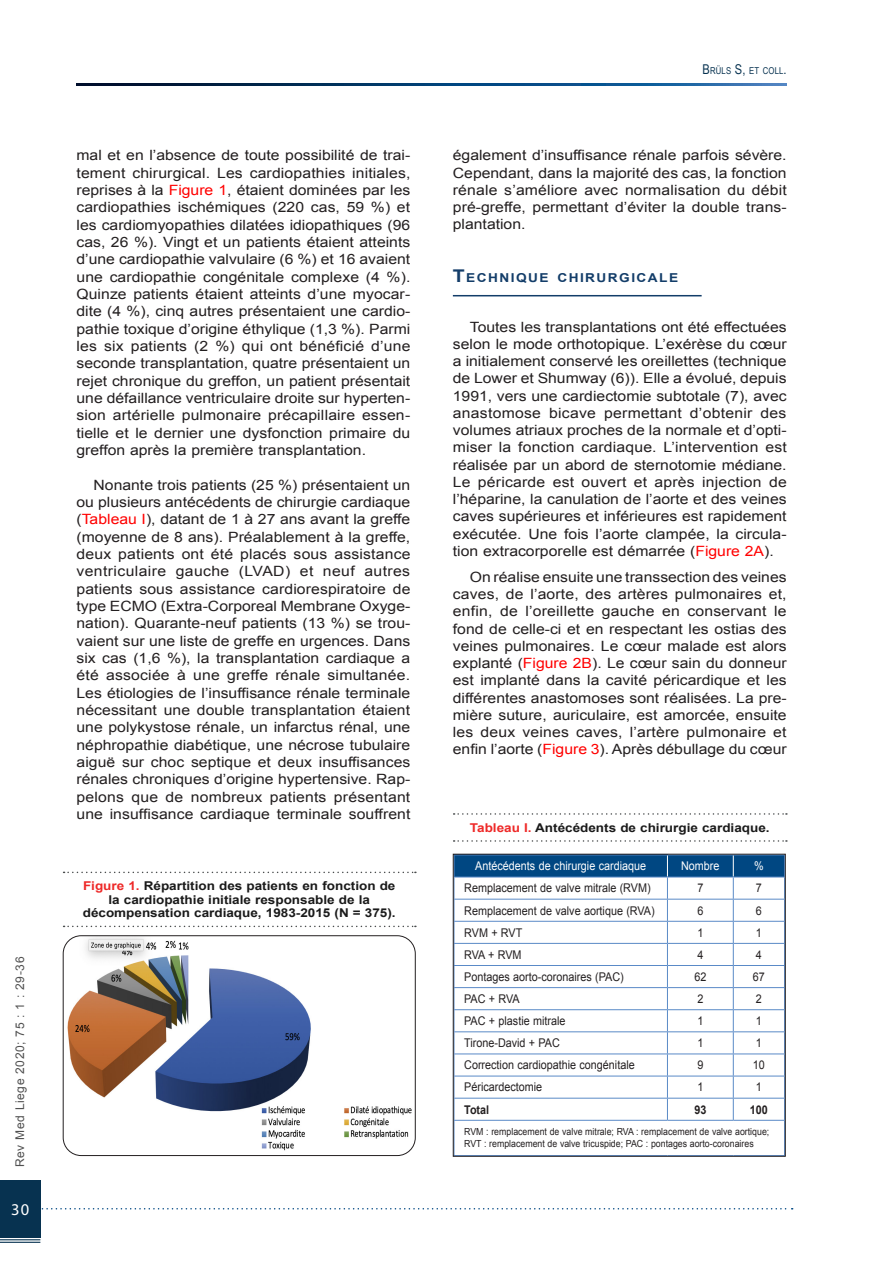
<style>
.page{position:relative;width:893px;height:1263px;background:#fff}
.page>*{position:absolute;margin:0;border:0;box-sizing:border-box;transform-origin:0 0}
.t1{font:16.5px "Myriad Pro";color:#fff}
.t2{font:14.1px/17.4px "Arial";color:#231f20;text-align:justify;scale:1.11 1}
.t3{font:700 12.3px "Arial";letter-spacing:.105em;color:#133d69;scale:1.11 1}
.t4{font:700 12.15px/13.5px "Arial";color:#1a1a1a;text-align:center;scale:1.11 1}
.t5{font:12px "Arial";color:#231f20;scale:.9 1}
.t6{font:12px "Arial";color:#fff;scale:.9 1}
.t7{font:12px "Arial";letter-spacing:.05em;color:#505050}
.t8{font:700 12px "Arial";color:#231f20;scale:.9 1}
.t9{font:9.75px/12px "Arial";color:#231f20;scale:.9 1}
.t10{font:9.45px "Arial Narrow";letter-spacing:.015em;color:#073250}
.s1{color:#f00}
.s2{color:#ee2928}
.s3{font-size:13.5px}
.s4{font-size:17.55px}
</style>
<div class="page">
<svg style="left:40px;top:1208px;width:753px;height:1px"></svg>
<div style="left:0;top:1180px;width:40px;height:57px;background:#073250"></div>
<hr style="left:0;top:1239px;width:40px;height:1px;background:#073250">
<hr style="left:0;top:1242px;width:40px;height:1px;background:#073250">
<svg style="left:77px;top:84px;width:710px;height:1px"></svg>
<hr style="left:453px;top:295px;width:249px;height:1px;background:#133d69">
<img style="left:63px;top:936px;width:351px;height:219px">
<div style="left:63px;top:935px;width:353px;height:221px;border:1px solid #231f20;border-radius:18px"></div>
<svg style="left:64px;top:872px;width:352px;height:1px"></svg>
<svg style="left:64px;top:926px;width:352px;height:1px"></svg>
<svg style="left:454px;top:813px;width:333px;height:2px"></svg>
<svg style="left:454px;top:840px;width:333px;height:2px"></svg>
<div style="left:454px;top:855px;width:213px;height:22px;background:#004782"></div>
<svg style="left:455px;top:898px;width:212px;height:222px"></svg>
<hr style="left:454px;top:921px;width:213px;height:1px;background:#5a8ac7">
<hr style="left:454px;top:943px;width:213px;height:1px;background:#5a8ac7">
<hr style="left:454px;top:965px;width:213px;height:1px;background:#5a8ac7">
<hr style="left:454px;top:987px;width:213px;height:1px;background:#5a8ac7">
<hr style="left:454px;top:1009px;width:213px;height:1px;background:#5a8ac7">
<hr style="left:454px;top:1031px;width:213px;height:1px;background:#5a8ac7">
<hr style="left:454px;top:1053px;width:213px;height:1px;background:#5a8ac7">
<hr style="left:454px;top:1076px;width:213px;height:1px;background:#5a8ac7">
<hr style="left:454px;top:1098px;width:213px;height:1px;background:#5a8ac7">
<hr style="left:454px;top:1120px;width:213px;height:1px;background:#5a8ac7">
<hr style="left:667px;top:1120px;width:66px;height:1px;background:#5a8ac7">
<hr style="left:733px;top:1120px;width:52px;height:1px;background:#5a8ac7">
<hr style="left:454px;top:877px;width:213px;height:1px;background:#5a8ac7">
<hr style="left:454px;top:899px;width:213px;height:1px;background:#5a8ac7">
<svg style="left:667px;top:856px;width:117px;height:264px"></svg>
<div style="left:453px;top:854px;width:333px;height:303px;border:1px solid #231f20"></div>
<p class="t7" style="left:12px;top:1167px;width:212px;rotate:-90deg">Rev Med Liege 2020; 75 : 1 : 29-36</p>
<p class="t1" style="left:11px;top:1199px;width:20px">30</p>
<p class="t2" style="left:77px;top:147px;width:302px">mal et en l’absence de toute possibilité de trai&shy;tement chirurgical. Les cardiopathies initiales, reprises à la <span class="s1">Figure 1</span>, étaient dominées par les cardiopathies ischémiques (220 cas, 59 %) et les cardiomyopathies dilatées idiopathiques (96 cas, 26 %). Vingt et un patients étaient atteints d’une cardiopathie valvulaire (6 %) et 16 avaient une cardiopathie congénitale complexe (4 %).<br>Quinze patients étaient atteints d’une myocar&shy;dite (4 %), cinq autres présentaient une cardio&shy;pathie toxique d’origine éthylique (1,3 %). Parmi les six patients (2 %) qui ont bénéficié d’une seconde transplantation, quatre présentaient un rejet chronique du greffon, un patient présentait une défaillance ventriculaire droite sur hyperten&shy;sion artérielle pulmonaire précapillaire essen&shy;tielle et le dernier une dysfonction primaire du greffon après la première transplantation.</p>
<p class="t2" style="left:77px;top:476px;width:302px;text-indent:17px">Nonante trois patients (25 %) présentaient un ou plusieurs antécédents de chirurgie cardiaque (<span class="s1">Tableau I</span>), datant de 1 à 27 ans avant la greffe (moyenne de 8 ans). Préalablement à la greffe, deux patients ont été placés sous assistance ventriculaire gauche (LVAD) et neuf autres patients sous assistance cardiorespiratoire de type ECMO (Extra-Corporeal Membrane Oxyge&shy;nation). Quarante-neuf patients (13 %) se trou&shy;vaient sur une liste de greffe en urgences. Dans six cas (1,6 %), la transplantation cardiaque a été associée à une greffe rénale simultanée.<br>Les étiologies de l’insuffisance rénale terminale nécessitant une double transplantation étaient une polykystose rénale, un infarctus rénal, une néphropathie diabétique, une nécrose tubulaire aiguë sur choc septique et deux insuffisances rénales chroniques d’origine hypertensive. Rap&shy;pelons que de nombreux patients présentant une insuffisance cardiaque terminale souffrent</p>
<p class="t4" style="left:83px;top:879px;width:283px"><span class="s2">Figure 1.</span> Répartition des patients en fonction de la cardiopathie initiale responsable de la décompensation cardiaque, 1983-2015 (N = 375).</p>
<p class="t10" style="left:703px;top:63px;width:86px"><span class="s3">B</span>RÜLS <span class="s3">S,</span> ET COLL<span class="s3">.</span></p>
<p class="t2" style="left:453px;top:147px;width:302px">également d’insuffisance rénale parfois sévère.<br>Cependant, dans la majorité des cas, la fonction rénale s’améliore avec normalisation du débit pré-greffe, permettant d’éviter la double trans&shy;plantation.</p>
<p class="t3" style="left:453px;top:270px;width:204px"><span class="s4">T</span>ECHNIQUE CHIRURGICALE</p>
<p class="t2" style="left:453px;top:318px;width:302px;text-indent:17px">Toutes les transplantations ont été effectuées selon le mode orthotopique. L’exérèse du cœur a initialement conservé les oreillettes (technique de Lower et Shumway (6)). Elle a évolué, depuis 1991, vers une cardiectomie subtotale (7), avec anastomose bicave permettant d’obtenir des volumes atriaux proches de la normale et d’opti&shy;miser la fonction cardiaque. L’intervention est réalisée par un abord de sternotomie médiane.<br>Le péricarde est ouvert et après injection de l’héparine, la canulation de l’aorte et des veines caves supérieures et inférieures est rapidement exécutée. Une fois l’aorte clampée, la circula&shy;tion extracorporelle est démarrée (<span class="s1">Figure 2A</span>).</p>
<p class="t2" style="left:453px;top:568px;width:302px;text-indent:17px">On réalise ensuite une transsection des veines caves, de l’aorte, des artères pulmonaires et, enfin, de l’oreillette gauche en conservant le fond de celle-ci et en respectant les ostias des veines pulmonaires. Le cœur malade est alors explanté (<span class="s1">Figure 2B</span>). Le cœur sain du donneur est implanté dans la cavité péricardique et les différentes anastomoses sont réalisées. La pre&shy;mière suture, auriculaire, est amorcée, ensuite les deux veines caves, l’artère pulmonaire et enfin l’aorte (<span class="s1">Figure 3</span>). Après débullage du cœur</p>
<p class="t4" style="left:470px;top:821px;width:272px"><span class="s2">Tableau I.</span> Antécédents de chirurgie cardiaque.</p>
<p class="t6" style="left:475px;top:858px;width:191px">Antécédents de chirurgie cardiaque</p>
<p class="t6" style="left:681px;top:858px;width:44px">Nombre</p>
<p class="t6" style="left:754px;top:858px;width:12px">%</p>
<p class="t5" style="left:464px;top:880px;width:209px">Remplacement de valve mitrale (RVM)</p>
<p class="t5" style="left:697px;top:880px;width:8px">7</p>
<p class="t5" style="left:756px;top:880px;width:8px">7</p>
<p class="t5" style="left:464px;top:902px;width:213px">Remplacement de valve aortique (RVA)</p>
<p class="t5" style="left:697px;top:902px;width:8px">6</p>
<p class="t5" style="left:756px;top:902px;width:8px">6</p>
<p class="t5" style="left:464px;top:925px;width:66px">RVM + RVT</p>
<p class="t5" style="left:697px;top:925px;width:8px">1</p>
<p class="t5" style="left:756px;top:925px;width:8px">1</p>
<p class="t5" style="left:464px;top:947px;width:65px">RVA + RVM</p>
<p class="t5" style="left:697px;top:947px;width:8px">4</p>
<p class="t5" style="left:756px;top:947px;width:8px">4</p>
<p class="t5" style="left:464px;top:969px;width:179px">Pontages aorto-coronaires (PAC)</p>
<p class="t5" style="left:694px;top:969px;width:15px">62</p>
<p class="t5" style="left:753px;top:969px;width:15px">67</p>
<p class="t5" style="left:464px;top:991px;width:63px">PAC + RVA</p>
<p class="t5" style="left:697px;top:991px;width:8px">2</p>
<p class="t5" style="left:756px;top:991px;width:8px">2</p>
<p class="t5" style="left:464px;top:1013px;width:114px">PAC + plastie mitrale</p>
<p class="t5" style="left:697px;top:1013px;width:8px">1</p>
<p class="t5" style="left:756px;top:1013px;width:8px">1</p>
<p class="t5" style="left:464px;top:1035px;width:108px">Tirone-David + PAC</p>
<p class="t5" style="left:697px;top:1035px;width:8px">1</p>
<p class="t5" style="left:756px;top:1035px;width:8px">1</p>
<p class="t5" style="left:464px;top:1057px;width:191px">Correction cardiopathie congénitale</p>
<p class="t5" style="left:697px;top:1057px;width:8px">9</p>
<p class="t5" style="left:753px;top:1057px;width:15px">10</p>
<p class="t5" style="left:464px;top:1079px;width:88px">Péricardectomie</p>
<p class="t5" style="left:697px;top:1079px;width:8px">1</p>
<p class="t5" style="left:756px;top:1079px;width:8px">1</p>
<p class="t8" style="left:464px;top:1101px;width:29px">Total</p>
<p class="t8" style="left:694px;top:1101px;width:15px">93</p>
<p class="t8" style="left:750px;top:1101px;width:22px">100</p>
<p class="t9" style="left:464px;top:1126px;width:340px">RVM : remplacement de valve mitrale; RVA : remplacement de valve aortique;<br>RVT : remplacement de valve tricuspide; PAC : pontages aorto-coronaires</p>
</div>
